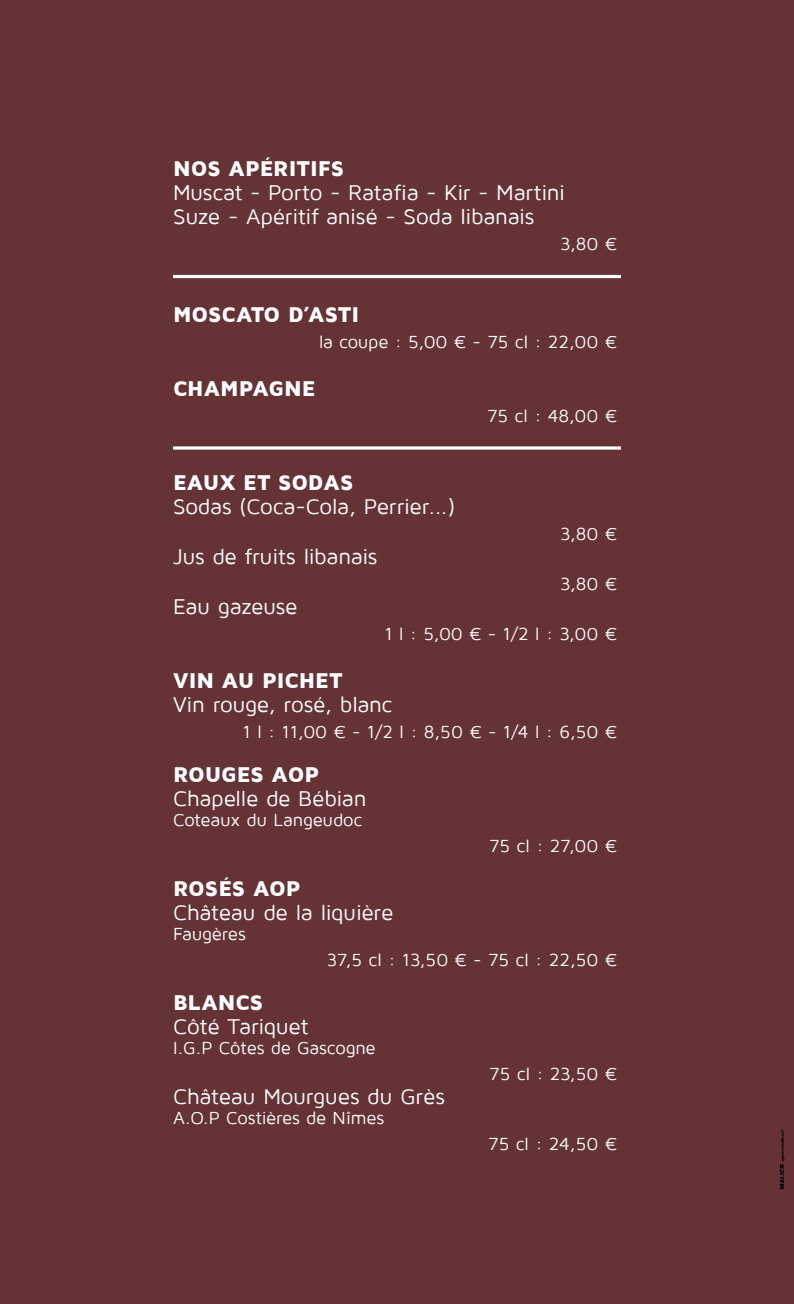
<style>
.page{position:relative;width:794px;height:1304px;background:#653335}
.page>*{position:absolute;margin:0;border:0;box-sizing:border-box;transform-origin:0 0}
.t1{font:22px/24px "Maven Pro";letter-spacing:-.015em;color:#fff}
.t2{font:900 22px "Maven Pro";letter-spacing:-.005em;color:#fff}
.t3{font:18px "Maven Pro";letter-spacing:-.01em;color:#fff}
</style>
<div class="page">
<svg style="left:780px;top:1130px;width:4px;height:59px"></svg>
<hr style="left:173px;top:275px;width:448px;height:3px;background:#fff">
<svg style="left:173px;top:446px;width:448px;height:4px;background:#e0d6d6"></svg>
<p class="t2" style="left:173px;top:156px;width:173px">NOS APÉRITIFS</p>
<p class="t1" style="left:173px;top:180px;width:393px">Muscat - Porto - Ratafia - Kir - Martini<br>Suze - Apéritif anisé - Soda libanais</p>
<p class="t3" style="left:560px;top:234px;width:58px">3,80 €</p>
<p class="t2" style="left:173px;top:302px;width:188px">MOSCATO D’ASTI</p>
<p class="t3" style="left:319px;top:332px;width:300px">la coupe : 5,00 € - 75 cl : 22,00 €</p>
<p class="t2" style="left:173px;top:376px;width:144px">CHAMPAGNE</p>
<p class="t3" style="left:487px;top:406px;width:132px">75 cl : 48,00 €</p>
<p class="t2" style="left:173px;top:470px;width:182px">EAUX ET SODAS</p>
<p class="t1" style="left:173px;top:494px;width:284px">Sodas (Coca-Cola, Perrier...)</p>
<p class="t1" style="left:173px;top:544px;width:206px">Jus de fruits libanais</p>
<p class="t1" style="left:173px;top:594px;width:126px">Eau gazeuse</p>
<p class="t3" style="left:560px;top:524px;width:58px">3,80 €</p>
<p class="t3" style="left:560px;top:574px;width:58px">3,80 €</p>
<p class="t3" style="left:384px;top:624px;width:234px">1 l : 5,00 € - 1/2 l : 3,00 €</p>
<p class="t2" style="left:173px;top:668px;width:171px">VIN AU PICHET</p>
<p class="t1" style="left:173px;top:692px;width:221px">Vin rouge, rosé, blanc</p>
<p class="t3" style="left:243px;top:722px;width:376px">1 l : 11,00 € - 1/2 l : 8,50 € - 1/4 l : 6,50 €</p>
<p class="t2" style="left:173px;top:762px;width:147px">ROUGES AOP</p>
<p class="t1" style="left:173px;top:786px;width:195px">Chapelle de Bébian</p>
<p class="t3" style="left:173px;top:810px;width:191px">Coteaux du Langeudoc</p>
<p class="t3" style="left:489px;top:836px;width:130px">75 cl : 27,00 €</p>
<p class="t2" style="left:173px;top:876px;width:129px">ROSÉS AOP</p>
<p class="t1" style="left:173px;top:900px;width:222px">Château de la liquière</p>
<p class="t3" style="left:173px;top:924px;width:74px">Faugères</p>
<p class="t3" style="left:327px;top:950px;width:292px">37,5 cl : 13,50 € - 75 cl : 22,50 €</p>
<p class="t2" style="left:173px;top:990px;width:92px">BLANCS</p>
<p class="t1" style="left:173px;top:1014px;width:137px">Côté Tariquet</p>
<p class="t3" style="left:173px;top:1038px;width:204px">I.G.P Côtes de Gascogne</p>
<p class="t3" style="left:489px;top:1064px;width:129px">75 cl : 23,50 €</p>
<p class="t1" style="left:173px;top:1084px;width:273px">Château Mourgues du Grès</p>
<p class="t3" style="left:173px;top:1108px;width:213px">A.O.P Costières de Nîmes</p>
<p class="t3" style="left:488px;top:1134px;width:131px">75 cl : 24,50 €</p>
</div>
